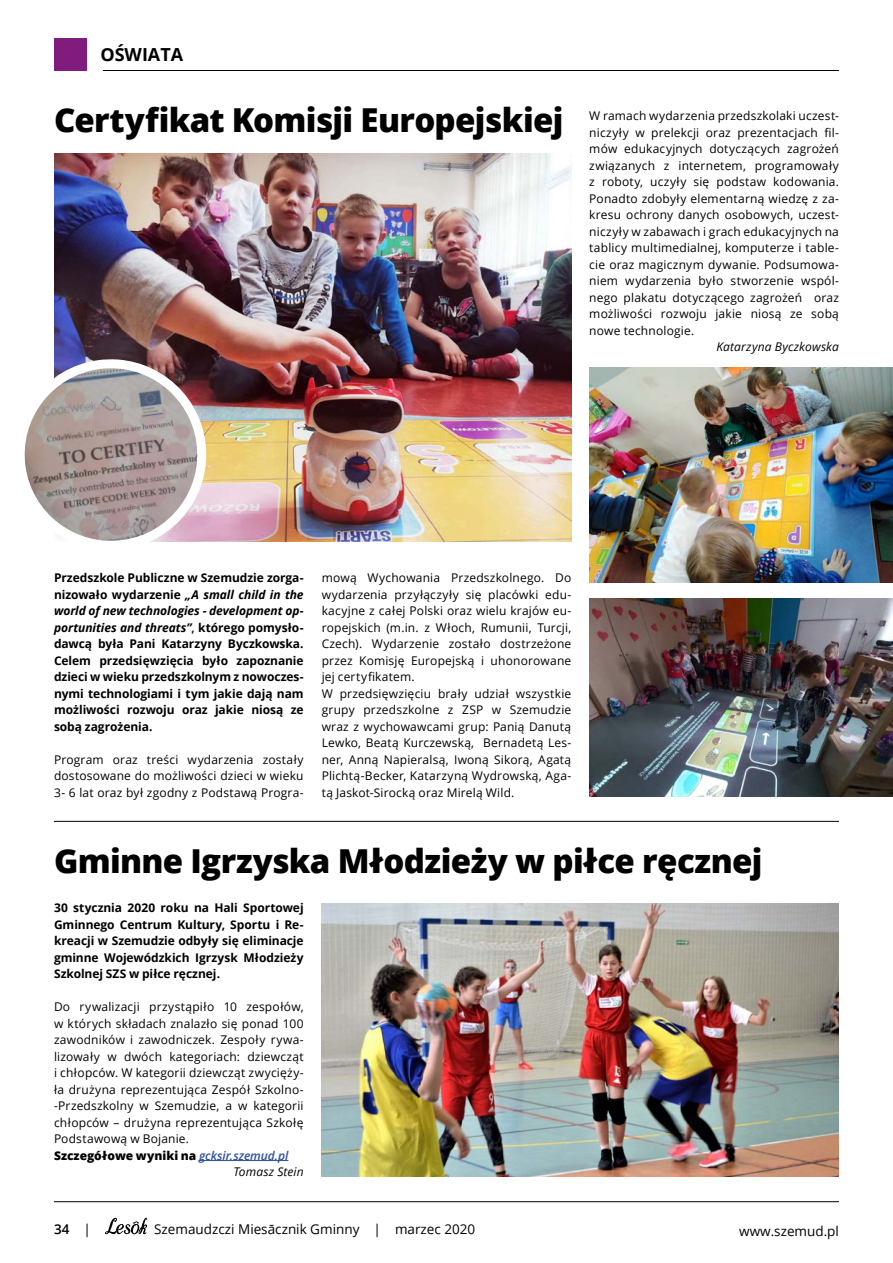
<style>
.page{position:relative;width:893px;height:1263px;background:#fff}
.page>*{position:absolute;margin:0;border:0;box-sizing:border-box;transform-origin:0 0}
.t1{font:800 33px "Open Sans";letter-spacing:-.02em;color:#000}
.t2{font:700 18px "Open Sans";color:#000}
.t3{font:13.5px "Open Sans";color:#000}
.t4{font:600 13.5px "Open Sans";color:#000}
.t5{font:12px/16.5px "Open Sans";letter-spacing:.015em;color:#000;text-align:justify}
.t6{font:700 12px/16.5px "Open Sans";letter-spacing:-.005em;color:#000;text-align:justify}
.t7{font:800 12px "Open Sans";color:#000}
.t8{font:italic 12px "Open Sans";letter-spacing:.015em;color:#000}
.s1{font-style:italic}
.s2{font-weight:600}
.s3{font-weight:600;font-style:italic;color:#2c509b}
.s4{font-weight:400}
</style>
<div class="page">
<img style="left:54px;top:153px;width:517px;height:388px">
<img style="left:589px;top:368px;width:304px;height:214px">
<img style="left:589px;top:598px;width:304px;height:198px">
<svg style="left:24px;top:358px;width:184px;height:184px"></svg>
<svg style="left:105px;top:1218px;width:43px;height:16px"></svg>
<hr style="left:54px;top:1201px;width:785px;height:1px;background:#000">
<hr style="left:103px;top:70px;width:736px;height:1px;background:#000">
<div style="left:54px;top:38px;width:33px;height:32px;background:#7f1c7d"></div>
<hr style="left:54px;top:821px;width:785px;height:1px;background:#000">
<hr style="left:199px;top:1160px;width:89px;height:1px;background:#2c509b">
<img style="left:322px;top:904px;width:517px;height:272px">
<h2 class="t2" style="left:100px;top:42px;width:84px">OŚWIATA</h2>
<h1 class="t1" style="left:54px;top:94px;width:511px">Certyfikat Komisji Europejskiej</h1>
<p class="t5" style="left:589px;top:107px;width:251px">W ramach wydarzenia przedszkolaki uczest&shy;niczyły w prelekcji oraz prezentacjach fil&shy;mów edukacyjnych dotyczących zagrożeń związanych z internetem, programowały z roboty, uczyły się podstaw kodowania.<br>Ponadto zdobyły elementarną wiedzę z za&shy;kresu ochrony danych osobowych, uczest&shy;niczyły w zabawach i grach edukacyjnych na tablicy multimedialnej, komputerze i table&shy;cie oraz magicznym dywanie. Podsumowa&shy;niem wydarzenia było stworzenie wspól&shy;nego plakatu dotyczącego zagrożeń oraz możliwości rozwoju jakie niosą ze sobą nowe technologie.</p>
<p class="t8" style="left:716px;top:338px;width:124px">Katarzyna Byczkowska</p>
<p class="t6" style="left:54px;top:569px;width:251px">Przedszkole Publiczne w Szemudzie zorga&shy;nizowało wydarzenie <span class="s1">„A small child in the world of new technologies - development op&shy;portunities and threats”</span><span class="s2">,</span> którego pomysło&shy;dawcą była Pani Katarzyny Byczkowska.<br>Celem przedsięwzięcia było zapoznanie dzieci w wieku przedszkolnym z nowoczes&shy;nymi technologiami i tym jakie dają nam możliwości rozwoju oraz jakie niosą ze sobą zagrożenia.</p>
<p class="t5" style="left:54px;top:751px;width:251px">Program oraz treści wydarzenia zostały dostosowane do możliwości dzieci w wieku 3- 6 lat oraz był zgodny z Podstawą Progra-</p>
<p class="t5" style="left:322px;top:569px;width:251px;text-align:left">mową Wychowania Przedszkolnego. Do wydarzenia przyłączyły się placówki edu&shy;kacyjne z całej Polski oraz wielu krajów eu&shy;ropejskich (m.in. z Włoch, Rumunii, Turcji, Czech). Wydarzenie zostało dostrzeżone przez Komisję Europejską i uhonorowane jej certyfikatem.<br>W przedsięwzięciu brały udział wszystkie grupy przedszkolne z ZSP w Szemudzie wraz z wychowawcami grup: Panią Danutą Lewko, Beatą Kurczewską, Bernadetą Les&shy;ner, Anną Napieralsą, Iwoną Sikorą, Agatą Plichtą-Becker, Katarzyną Wydrowską, Aga&shy;tą Jaskot-Sirocką oraz Mirelą Wild.</p>
<h1 class="t1" style="left:54px;top:836px;width:710px">Gminne Igrzyska Młodzieży w piłce ręcznej</h1>
<p class="t6" style="left:54px;top:899px;width:251px">30 stycznia 2020 roku na Hali Sportowej Gminnego Centrum Kultury, Sportu i Re&shy;kreacji w Szemudzie odbyły się eliminacje gminne Wojewódzkich Igrzysk Młodzieży Szkolnej SZS w piłce ręcznej.</p>
<p class="t5" style="left:54px;top:998px;width:251px">Do rywalizacji przystąpiło 10 zespołów,</p>
<p class="t5" style="left:54px;top:1015px;width:251px">w których składach znalazło się ponad 100</p>
<p class="t5" style="left:54px;top:1031px;width:251px">zawodników i zawodniczek. Zespoły rywa-</p>
<p class="t5" style="left:54px;top:1048px;width:251px">lizowały w dwóch kategoriach: dziewcząt</p>
<p class="t5" style="left:54px;top:1064px;width:251px">i chłopców. W kategorii dziewcząt zwycięży-</p>
<p class="t5" style="left:54px;top:1081px;width:251px">ła drużyna reprezentująca Zespół Szkolno-</p>
<p class="t5" style="left:54px;top:1097px;width:251px">-Przedszkolny w Szemudzie, a w kategorii</p>
<p class="t5" style="left:54px;top:1114px;width:251px">chłopców – drużyna reprezentująca Szkołę</p>
<p class="t5" style="left:54px;top:1130px;width:136px">Podstawową w Bojanie.</p>
<p class="t7" style="left:54px;top:1146px;width:236px">Szczegółowe wyniki na <span class="s3">gcksir.szemud.pl</span></p>
<p class="t8" style="left:233px;top:1163px;width:72px">Tomasz Stein</p>
<p class="t4" style="left:54px;top:1220px;width:38px">34 <span class="s4">|</span></p>
<p class="t3" style="left:154px;top:1220px;width:323px">Szemaudzczi Miesācznik Gminny | marzec 2020</p>
<p class="t3" style="left:739px;top:1222px;width:101px">www.szemud.pl</p>
</div>
